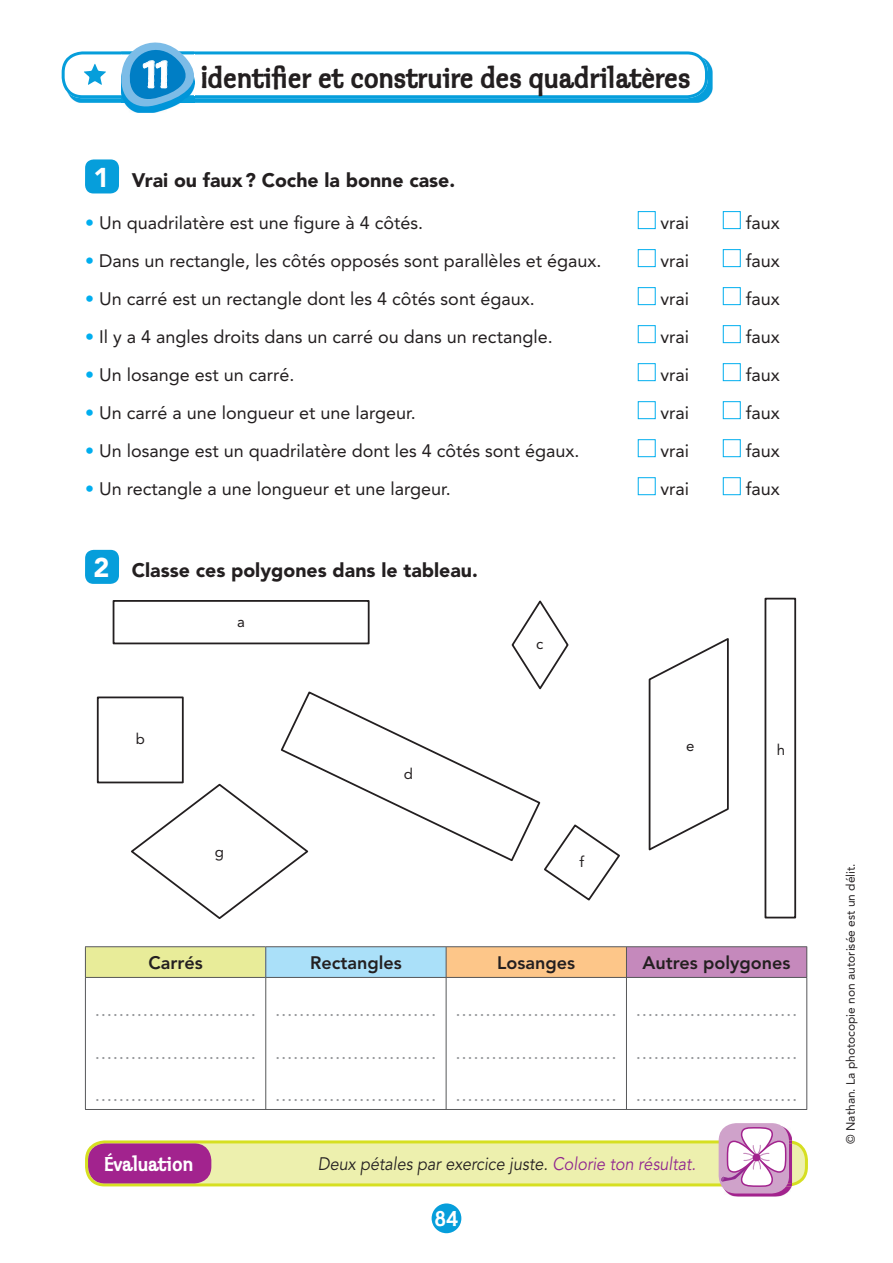
<style>
.page{position:relative;width:893px;height:1263px;background:#fff}
.page>*{position:absolute;margin:0;border:0;box-sizing:border-box;transform-origin:0 0}
.t1{font:30px "Klepto ITC";color:#231f20}
.t2{font:22.5px "Klepto ITC";color:#fff}
.t3{font:21px "Klepto ITC";color:#fff}
.t4{font:900 19.5px "Avenir";color:#231f20}
.t5{font:18px "Avenir";color:#231f20}
.t6{font:18px "Avenir";color:#939598}
.t7{font:italic 18px "Avenir";color:#231f20;scale:.9 1}
.t8{font:800 18px "Avenir";color:#231f20}
.t9{font:15px "Avenir";color:#231f20}
.t10{font:12px "Avenir";color:#231f20}
.s1{font-size:40.5px;color:#fff}
.s2{font-size:27px;color:#fff}
.s3{color:#00aeef}
.s4{color:#90268f}
</style>
<div class="page">
<div style="left:432px;top:1203px;width:29px;height:30px;background:#069edb;border-radius:50%"></div>
<img style="left:723px;top:1188px;width:68px;height:8px">
<div style="left:719px;top:1123px;width:70px;height:70px;background:#cfa2ca;border-radius:18px"></div>
<svg style="left:85px;top:1125px;width:723px;height:63px"></svg>
<div style="left:85px;top:159px;width:34px;height:34px;background:#069edb;border-radius:9px"></div>
<div style="left:638px;top:211px;width:18px;height:18px;border:1px solid #00aeef"></div>
<div style="left:723px;top:211px;width:18px;height:18px;border:1px solid #00aeef"></div>
<div style="left:638px;top:249px;width:18px;height:18px;border:1px solid #00aeef"></div>
<div style="left:723px;top:249px;width:18px;height:18px;border:1px solid #00aeef"></div>
<div style="left:638px;top:287px;width:18px;height:18px;border:1px solid #00aeef"></div>
<div style="left:723px;top:287px;width:18px;height:18px;border:1px solid #00aeef"></div>
<div style="left:638px;top:325px;width:18px;height:18px;border:1px solid #00aeef"></div>
<div style="left:723px;top:325px;width:18px;height:18px;border:1px solid #00aeef"></div>
<div style="left:638px;top:363px;width:18px;height:18px;border:1px solid #00aeef"></div>
<div style="left:723px;top:363px;width:18px;height:18px;border:1px solid #00aeef"></div>
<div style="left:638px;top:401px;width:18px;height:18px;border:1px solid #00aeef"></div>
<div style="left:723px;top:401px;width:18px;height:18px;border:1px solid #00aeef"></div>
<div style="left:638px;top:439px;width:18px;height:18px;border:1px solid #00aeef"></div>
<div style="left:723px;top:439px;width:18px;height:18px;border:1px solid #00aeef"></div>
<div style="left:638px;top:477px;width:18px;height:18px;border:1px solid #00aeef"></div>
<div style="left:723px;top:477px;width:18px;height:18px;border:1px solid #00aeef"></div>
<div style="left:85px;top:550px;width:34px;height:34px;background:#069edb;border-radius:9px"></div>
<svg style="left:96px;top:597px;width:701px;height:322px"></svg>
<div style="left:85px;top:947px;width:181px;height:30px;background:#e8ec99"></div>
<div style="left:266px;top:947px;width:180px;height:30px;background:#aae0f9"></div>
<div style="left:446px;top:947px;width:180px;height:30px;background:#fdc689"></div>
<div style="left:626px;top:947px;width:181px;height:30px;background:#c589bc"></div>
<hr style="left:265px;top:947px;width:1px;height:30px;background:#57585a">
<hr style="left:446px;top:947px;width:1px;height:30px;background:#57585a">
<hr style="left:626px;top:947px;width:1px;height:30px;background:#57585a">
<hr style="left:265px;top:978px;width:1px;height:131px;background:#57585a">
<hr style="left:446px;top:978px;width:1px;height:131px;background:#57585a">
<hr style="left:626px;top:978px;width:1px;height:131px;background:#57585a">
<hr style="left:85px;top:946px;width:181px;height:1px;background:#57585a">
<hr style="left:85px;top:947px;width:1px;height:30px;background:#57585a">
<hr style="left:266px;top:946px;width:541px;height:1px;background:#57585a">
<hr style="left:806px;top:947px;width:1px;height:30px;background:#57585a">
<hr style="left:85px;top:977px;width:181px;height:1px;background:#57585a">
<hr style="left:85px;top:978px;width:1px;height:131px;background:#57585a">
<hr style="left:266px;top:977px;width:541px;height:1px;background:#57585a">
<hr style="left:806px;top:978px;width:1px;height:131px;background:#57585a">
<hr style="left:85px;top:1109px;width:722px;height:1px;background:#57585a">
<svg style="left:62px;top:42px;width:646px;height:71px"></svg>
<p class="t1" style="left:144px;top:62px;width:548px"><span class="s1">11</span> Identifier et construire des quadrilatères</p>
<p class="t4" style="left:94px;top:172px;width:363px"><span class="s2">1</span> Vrai ou faux ? Coche la bonne case.</p>
<p class="t5" style="left:85px;top:215px;width:340px"><span class="s3">•</span> Un quadrilatère est une figure à 4 côtés.</p>
<p class="t5" style="left:661px;top:215px;width:30px">vrai</p>
<p class="t5" style="left:746px;top:215px;width:36px">faux</p>
<p class="t5" style="left:85px;top:253px;width:518px"><span class="s3">•</span> Dans un rectangle, les côtés opposés sont parallèles et égaux.</p>
<p class="t5" style="left:661px;top:253px;width:30px">vrai</p>
<p class="t5" style="left:746px;top:253px;width:36px">faux</p>
<p class="t5" style="left:85px;top:291px;width:451px"><span class="s3">•</span> Un carré est un rectangle dont les 4 côtés sont égaux.</p>
<p class="t5" style="left:661px;top:291px;width:30px">vrai</p>
<p class="t5" style="left:746px;top:291px;width:36px">faux</p>
<p class="t5" style="left:85px;top:329px;width:469px"><span class="s3">•</span> Il y a 4 angles droits dans un carré ou dans un rectangle.</p>
<p class="t5" style="left:661px;top:329px;width:30px">vrai</p>
<p class="t5" style="left:746px;top:329px;width:36px">faux</p>
<p class="t5" style="left:85px;top:367px;width:211px"><span class="s3">•</span> Un losange est un carré.</p>
<p class="t5" style="left:661px;top:367px;width:30px">vrai</p>
<p class="t5" style="left:746px;top:367px;width:36px">faux</p>
<p class="t5" style="left:85px;top:405px;width:332px"><span class="s3">•</span> Un carré a une longueur et une largeur.</p>
<p class="t5" style="left:661px;top:405px;width:30px">vrai</p>
<p class="t5" style="left:746px;top:405px;width:36px">faux</p>
<p class="t5" style="left:85px;top:443px;width:496px"><span class="s3">•</span> Un losange est un quadrilatère dont les 4 côtés sont égaux.</p>
<p class="t5" style="left:661px;top:443px;width:30px">vrai</p>
<p class="t5" style="left:746px;top:443px;width:36px">faux</p>
<p class="t5" style="left:85px;top:481px;width:367px"><span class="s3">•</span> Un rectangle a une longueur et une largeur.</p>
<p class="t5" style="left:661px;top:481px;width:30px">vrai</p>
<p class="t5" style="left:746px;top:481px;width:36px">faux</p>
<p class="t4" style="left:94px;top:562px;width:386px"><span class="s2">2</span> Classe ces polygones dans le tableau.</p>
<p class="t9" style="left:237px;top:616px;width:9px">a</p>
<p class="t9" style="left:136px;top:733px;width:11px">b</p>
<p class="t9" style="left:215px;top:845px;width:11px">g</p>
<p class="t9" style="left:404px;top:768px;width:11px">d</p>
<p class="t9" style="left:536px;top:638px;width:9px">c</p>
<p class="t9" style="left:579px;top:856px;width:6px">f</p>
<p class="t9" style="left:686px;top:739px;width:10px">e</p>
<p class="t9" style="left:777px;top:744px;width:10px">h</p>
<p class="t8" style="left:148px;top:955px;width:56px">Carrés</p>
<p class="t8" style="left:310px;top:955px;width:93px">Rectangles</p>
<p class="t8" style="left:497px;top:955px;width:79px">Losanges</p>
<p class="t8" style="left:643px;top:955px;width:149px">Autres polygones</p>
<p class="t6" style="left:95px;top:1003px;width:164px">………………………</p>
<p class="t6" style="left:275px;top:1003px;width:164px">………………………</p>
<p class="t6" style="left:455px;top:1003px;width:164px">………………………</p>
<p class="t6" style="left:636px;top:1003px;width:164px">………………………</p>
<p class="t6" style="left:95px;top:1045px;width:164px">………………………</p>
<p class="t6" style="left:275px;top:1045px;width:164px">………………………</p>
<p class="t6" style="left:455px;top:1045px;width:164px">………………………</p>
<p class="t6" style="left:636px;top:1045px;width:164px">………………………</p>
<p class="t6" style="left:95px;top:1087px;width:164px">………………………</p>
<p class="t6" style="left:275px;top:1087px;width:164px">………………………</p>
<p class="t6" style="left:455px;top:1087px;width:164px">………………………</p>
<p class="t6" style="left:636px;top:1087px;width:164px">………………………</p>
<p class="t3" style="left:104px;top:1153px;width:90px">Évaluation</p>
<p class="t7" style="left:318px;top:1157px;width:422px">Deux pétales par exercice juste. <span class="s4">Colorie ton résultat.</span></p>
<p class="t2" style="left:435px;top:1207px;width:25px">84</p>
<p class="t10" style="left:846px;top:1144px;width:282px;rotate:-90deg">© Nathan. La photocopie non autorisée est un délit.</p>
</div>
